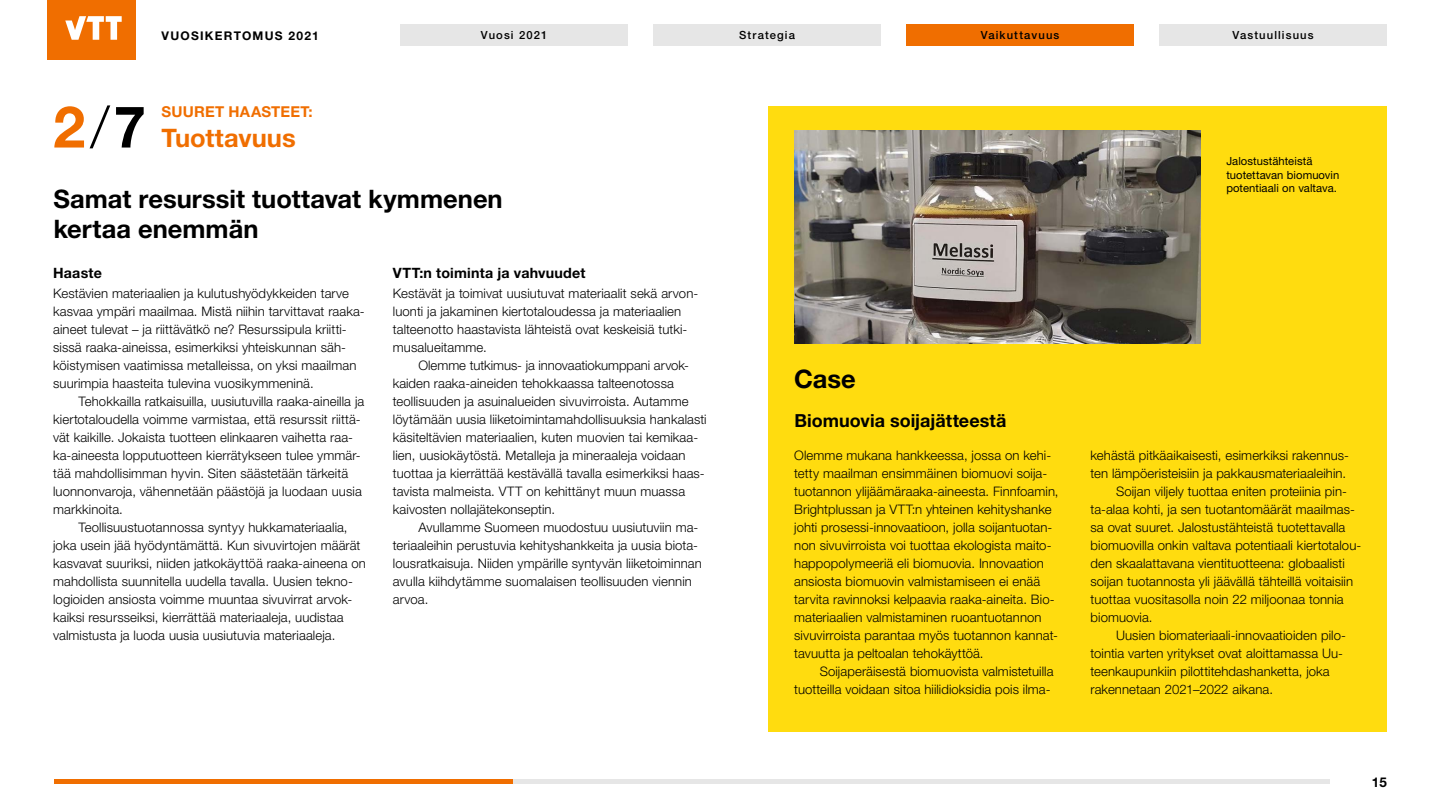
<style>
.page{position:relative;width:1440px;height:810px;background:#fff}
.page>*{position:absolute;margin:0;border:0;box-sizing:border-box;transform-origin:0 0}
.t1{font:700 57.75px "Helvetica Neue LT Std";color:#f06e00}
.t2{font:700 25.5px/30px "Helvetica Neue LT Std";color:#000}
.t3{font:700 25.5px "Helvetica Neue LT Std";color:#f06e00}
.t4{font:700 18px "Helvetica Neue LT Std";color:#000}
.t5{font:700 15px "Helvetica Neue LT Std";letter-spacing:.01em;color:#f06e00}
.t6{font:700 14.25px "Helvetica Neue LT Std";letter-spacing:.015em;color:#000}
.t7{font:700 13.5px "Helvetica Neue LT Std";color:#000}
.t8{font:300 13.12px/18px "Helvetica Neue LT Std";letter-spacing:.005em;color:#000}
.t9{font:700 12px "Helvetica Neue LT Std";letter-spacing:.1em;color:#000}
.t10{font:11.25px/13.5px "Helvetica Neue LT Std";letter-spacing:.005em;color:#000}
.t11{font:500 11.25px "Helvetica Neue LT Std";letter-spacing:.1em;color:#000}
.s1{font-weight:300;color:#000}
.s2{color:#000}
</style>
<div class="page">
<div style="left:769px;top:106px;width:618px;height:625px;background:#ffdc0f"></div>
<hr style="left:55px;top:780px;width:1275px;height:4px;background:#e6e6e6">
<hr style="left:54px;top:780px;width:459px;height:4px;background:#f06e00">
<img style="left:794px;top:130px;width:407px;height:213px">
<div style="left:48px;top:0;width:88px;height:59px;background:#f06e00"></div>
<svg style="left:65px;top:16px;width:57px;height:24px"></svg>
<div style="left:400px;top:24px;width:228px;height:22px;background:#e6e6e6"></div>
<div style="left:653px;top:24px;width:228px;height:22px;background:#e6e6e6"></div>
<div style="left:1159px;top:24px;width:228px;height:22px;background:#e6e6e6"></div>
<div style="left:906px;top:24px;width:228px;height:22px;background:#f06e00"></div>
<p class="t9" style="left:162px;top:28px;width:159px">VUOSIKERTOMUS 2021</p>
<p class="t11" style="left:981px;top:29px;width:80px">Vaikuttavuus</p>
<p class="t11" style="left:481px;top:29px;width:68px">Vuosi 2021</p>
<p class="t11" style="left:739px;top:29px;width:57px">Strategia</p>
<p class="t11" style="left:1233px;top:29px;width:83px">Vastuullisuus</p>
<h1 class="t1" style="left:53px;top:91px;width:94px">2<span class="s1">/</span><span class="s2">7</span></h1>
<p class="t5" style="left:162px;top:102px;width:153px">SUURET HAASTEET:</p>
<h2 class="t3" style="left:162px;top:122px;width:136px">Tuottavuus</h2>
<h2 class="t2" style="left:53px;top:183px;width:451px">Samat resurssit tuottavat kymmenen kertaa enemmän</h2>
<p class="t6" style="left:53px;top:264px;width:50px">Haaste</p>
<p class="t8" style="left:53px;top:284px;width:313px">Kestävien materiaalien ja kulutushyödykkeiden tarve kasvaa ympäri maailmaa. Mistä niihin tarvittavat raaka&shy;aineet tulevat – ja riittävätkö ne? Resurssipula kriitti&shy;sissä raaka-aineissa, esimerkiksi yhteiskunnan säh&shy;köistymisen vaatimissa metalleissa, on yksi maailman suurimpia haasteita tulevina vuosikymmeninä.</p>
<p class="t8" style="left:53px;top:392px;width:313px;text-indent:26px">Tehokkailla ratkaisuilla, uusiutuvilla raaka-aineilla ja kiertotaloudella voimme varmistaa, että resurssit riittä&shy;vät kaikille. Jokaista tuotteen elinkaaren vaihetta raa&shy;ka-aineesta lopputuotteen kierrätykseen tulee ymmär&shy;tää mahdollisimman hyvin. Siten säästetään tärkeitä luonnonvaroja, vähennetään päästöjä ja luodaan uusia markkinoita.</p>
<p class="t8" style="left:53px;top:518px;width:314px;text-indent:26px">Teollisuustuotannossa syntyy hukkamateriaalia, joka usein jää hyödyntämättä. Kun sivuvirtojen määrät kasvavat suuriksi, niiden jatkokäyttöä raaka-aineena on mahdollista suunnitella uudella tavalla. Uusien tekno&shy;logioiden ansiosta voimme muuntaa sivuvirrat arvok&shy;kaiksi resursseiksi, kierrättää materiaaleja, uudistaa valmistusta ja luoda uusia uusiutuvia materiaaleja.</p>
<p class="t6" style="left:393px;top:264px;width:194px">VTT:n toiminta ja vahvuudet</p>
<p class="t8" style="left:393px;top:284px;width:307px">Kestävät ja toimivat uusiutuvat materiaalit sekä arvon&shy;luonti ja jakaminen kiertotaloudessa ja materiaalien talteenotto haastavista lähteistä ovat keskeisiä tutki&shy;musalueitamme.</p>
<p class="t8" style="left:393px;top:356px;width:315px;text-indent:26px">Olemme tutkimus- ja innovaatiokumppani arvok&shy;kaiden raaka-aineiden tehokkaassa talteenotossa teollisuuden ja asuinalueiden sivuvirroista. Autamme löytämään uusia liiketoimintamahdollisuuksia hankalasti käsiteltävien materiaalien, kuten muovien tai kemikaa&shy;lien, uusiokäytöstä. Metalleja ja mineraaleja voidaan tuottaa ja kierrättää kestävällä tavalla esimerkiksi haas&shy;tavista malmeista. VTT on kehittänyt muun muassa kaivosten nollajätekonseptin.</p>
<p class="t8" style="left:393px;top:518px;width:311px;text-indent:26px">Avullamme Suomeen muodostuu uusiutuviin ma&shy;teriaaleihin perustuvia kehityshankkeita ja uusia biota&shy;lousratkaisuja. Niiden ympärille syntyvän liiketoiminnan avulla kiihdytämme suomalaisen teollisuuden viennin arvoa.</p>
<p class="t10" style="left:1226px;top:154px;width:114px">Jalostustähteistä tuotettavan biomuovin potentiaali on valtava.</p>
<h2 class="t2" style="left:794px;top:363px;width:63px">Case</h2>
<h3 class="t4" style="left:794px;top:409px;width:213px">Biomuovia soijajätteestä</h3>
<p class="t8" style="left:794px;top:446px;width:266px">Olemme mukana hankkeessa, jossa on kehi&shy;tetty maailman ensimmäinen biomuovi soija&shy;tuotannon ylijäämäraaka-aineesta. Finnfoamin, Brightplussan ja VTT:n yhteinen kehityshanke johti prosessi-innovaatioon, jolla soijantuotan&shy;non sivuvirroista voi tuottaa ekologista maito&shy;happopolymeeriä eli biomuovia. Innovaation ansiosta biomuovin valmistamiseen ei enää tarvita ravinnoksi kelpaavia raaka-aineita. Bio&shy;materiaalien valmistaminen ruoantuotannon sivuvirroista parantaa myös tuotannon kannat&shy;tavuutta ja peltoalan tehokäyttöä.</p>
<p class="t8" style="left:794px;top:662px;width:261px;text-align:right">Soijaperäisestä biomuovista valmistetuilla tuotteilla voidaan sitoa hiilidioksidia pois ilma-</p>
<p class="t8" style="left:1091px;top:446px;width:260px">kehästä pitkäaikaisesti, esimerkiksi rakennus-</p>
<p class="t8" style="left:1091px;top:464px;width:257px">ten lämpöeristeisiin ja pakkausmateriaaleihin.</p>
<p class="t8" style="left:1116px;top:482px;width:232px">Soijan viljely tuottaa eniten proteiinia pin-</p>
<p class="t8" style="left:1091px;top:500px;width:266px">ta-alaa kohti, ja sen tuotantomäärät maailmas-</p>
<p class="t8" style="left:1091px;top:518px;width:256px">sa ovat suuret. Jalostustähteistä tuotettavalla</p>
<p class="t8" style="left:1091px;top:536px;width:272px">biomuovilla onkin valtava potentiaali kiertotalou-</p>
<p class="t8" style="left:1091px;top:554px;width:256px">den skaalattavana vientituotteena: globaalisti</p>
<p class="t8" style="left:1091px;top:572px;width:264px">soijan tuotannosta yli jäävällä tähteillä voitaisiin</p>
<p class="t8" style="left:1091px;top:590px;width:255px">tuottaa vuositasolla noin 22 miljoonaa tonnia</p>
<p class="t8" style="left:1091px;top:608px;width:64px">biomuovia.</p>
<p class="t8" style="left:1116px;top:626px;width:231px">Uusien biomateriaali-innovaatioiden pilo-</p>
<p class="t8" style="left:1091px;top:644px;width:254px">tointia varten yritykset ovat aloittamassa Uu-</p>
<p class="t8" style="left:1091px;top:662px;width:241px">teenkaupunkiin pilottitehdashanketta, joka</p>
<p class="t8" style="left:1091px;top:680px;width:184px">rakennetaan 2021–2022 aikana.</p>
<p class="t7" style="left:1372px;top:774px;width:16px">15</p>
</div>
